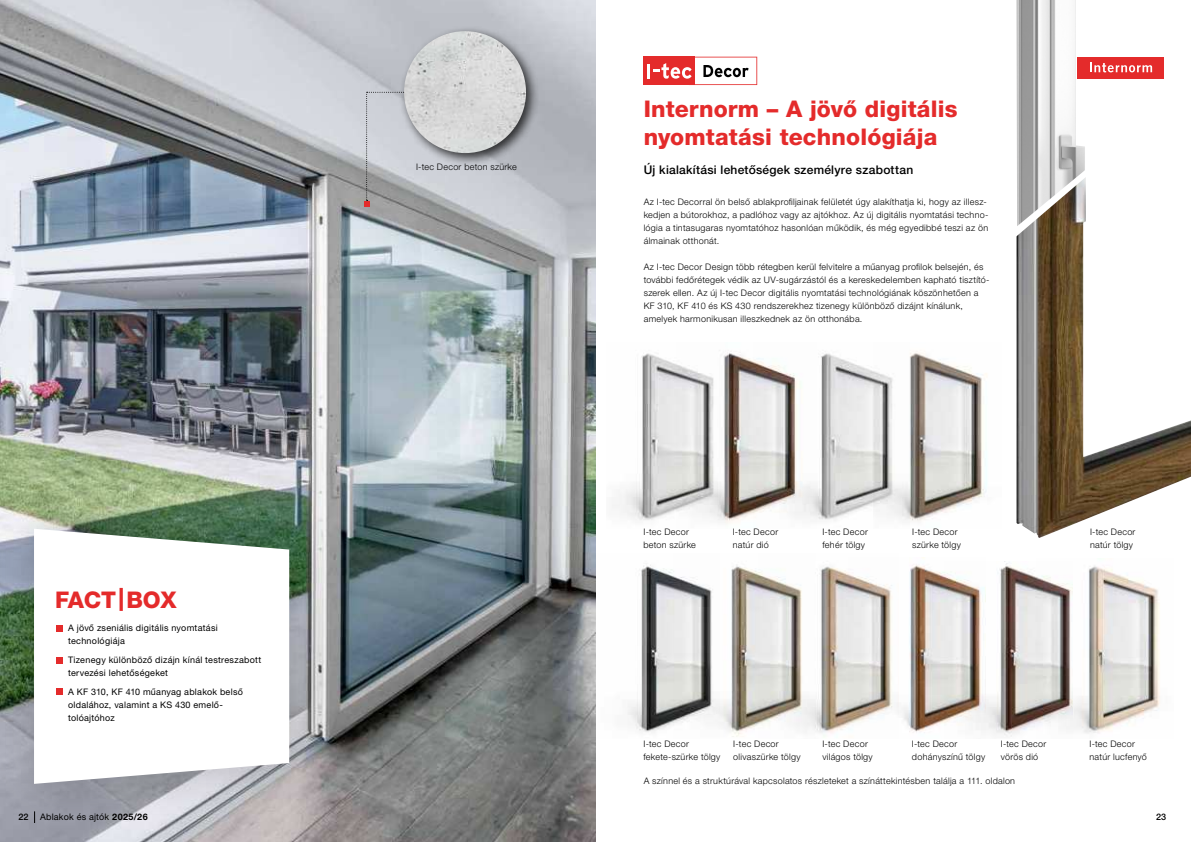
<style>
.page{position:relative;width:1191px;height:842px;background:#fff}
.page>*{position:absolute;margin:0;border:0;box-sizing:border-box;transform-origin:0 0}
.t1{font:800 23px/28px "Helvetica Neue LT Pro";letter-spacing:.005em;color:#e42b2b}
.t2{font:500 12px "Helvetica Neue LT Pro";letter-spacing:.02em;color:#000}
.t3{font:300 9px/13px "Helvetica Neue LT Pro";letter-spacing:.03em;color:#000}
.t4{font:9px/13px "Helvetica Neue LT Pro";letter-spacing:.03em;color:#000}
.t5{font:500 9px "Helvetica Neue LT Pro";color:#000}
.s1{font-weight:700}
</style>
<div class="page">
<img style="left:0;top:0;width:595px;height:842px">
<div style="left:0;top:483px;width:337px;height:346px;background:#000;opacity:.25"></div>
<svg style="left:34px;top:529px;width:255px;height:255px"></svg>
<svg style="left:57px;top:625px;width:6px;height:6px"></svg>
<svg style="left:57px;top:657px;width:6px;height:6px"></svg>
<svg style="left:57px;top:689px;width:6px;height:6px"></svg>
<div style="left:643px;top:57px;width:52px;height:28px;background:#e42b2b"></div>
<hr style="left:647px;top:64px;width:3px;height:14px;background:#fff">
<svg style="left:653px;top:57px;width:104px;height:28px"></svg>
<div style="left:399px;top:26px;width:140px;height:140px;background:#000;opacity:.75"></div>
<img style="left:404px;top:31px;width:122px;height:122px;border-radius:61px">
<svg style="left:364px;top:92px;width:40px;height:115px;background:#bcbdc1"></svg>
<img style="left:1016px;top:0;width:69px;height:177px">
<img style="left:1016px;top:177px;width:174px;height:361px">
<img style="left:719px;top:565px;width:39px;height:172px">
<img style="left:727px;top:351px;width:26px;height:173px">
<img style="left:909px;top:351px;width:78px;height:171px">
<img style="left:612px;top:353px;width:115px;height:171px">
<img style="left:753px;top:353px;width:156px;height:167px">
<img style="left:758px;top:566px;width:91px;height:167px">
<img style="left:579px;top:553px;width:140px;height:186px">
<img style="left:985px;top:563px;width:52px;height:174px">
<img style="left:849px;top:565px;width:136px;height:167px">
<img style="left:1037px;top:566px;width:123px;height:168px">
<svg style="left:34px;top:811px;width:1px;height:12px"></svg>
<div style="left:1077px;top:57px;width:87px;height:21px;background:#e42b2b"></div>
<svg style="left:1090px;top:63px;width:62px;height:9px"></svg>
<h1 class="t1" style="left:55px;top:586px;width:123px">FACT|BOX</h1>
<p class="t4" style="left:68px;top:622px;width:151px">A jövő zseniális digitális nyomtatási technológiája</p>
<p class="t4" style="left:68px;top:653px;width:195px">Tizenegy különböző dizájn kínál testreszabott tervezési lehetőségeket</p>
<p class="t4" style="left:68px;top:685px;width:176px">A KF 310, KF 410 műanyag ablakok belső oldalához, valamint a KS 430 emelő&shy;tolóajtóhoz</p>
<p class="t3" style="left:416px;top:160px;width:102px">I-tec Decor beton szürke</p>
<h1 class="t1" style="left:643px;top:95px;width:315px">Internorm – A jövő digitális nyomtatási technológiája</h1>
<h2 class="t2" style="left:643px;top:163px;width:271px">Új kialakítási lehetőségek személyre szabottan</h2>
<p class="t3" style="left:643px;top:195px;width:346px">Az I-tec Decorral ön belső ablakprofiljainak felületét úgy alakíthatja ki, hogy az illesz&shy;kedjen a bútorokhoz, a padlóhoz vagy az ajtókhoz. Az új digitális nyomtatási techno&shy;lógia a tintasugaras nyomtatóhoz hasonlóan működik, és még egyedibbé teszi az ön álmainak otthonát.</p>
<p class="t3" style="left:643px;top:260px;width:347px">Az I-tec Decor Design több rétegben kerül felvitelre a műanyag profilok belsején, és további fedőrétegek védik az UV-sugárzástól és a kereskedelemben kapható tisztító&shy;szerek ellen. Az új I-tec Decor digitális nyomtatási technológiának köszönhetően a KF 310, KF 410 és KS 430 rendszerekhez tizenegy különböző dizájnt kínálunk, amelyek harmonikusan illeszkednek az ön otthonába.</p>
<p class="t3" style="left:732px;top:525px;width:47px">I-tec Decor natúr dió</p>
<p class="t3" style="left:912px;top:525px;width:50px">I-tec Decor szürke tölgy</p>
<p class="t3" style="left:643px;top:525px;width:54px">I-tec Decor beton szürke</p>
<p class="t3" style="left:822px;top:525px;width:47px">I-tec Decor fehér tölgy</p>
<p class="t3" style="left:1090px;top:525px;width:47px">I-tec Decor natúr tölgy</p>
<p class="t3" style="left:643px;top:737px;width:78px">I-tec Decor fekete-szürke tölgy</p>
<p class="t3" style="left:1001px;top:737px;width:47px">I-tec Decor vörös dió</p>
<p class="t3" style="left:733px;top:737px;width:69px">I-tec Decor olivaszürke tölgy</p>
<p class="t3" style="left:912px;top:737px;width:75px">I-tec Decor dohányszínű tölgy</p>
<p class="t3" style="left:643px;top:774px;width:373px">A színnel és a struktúrával kapcsolatos részleteket a színáttekintésben találja a 111. oldalon</p>
<p class="t3" style="left:822px;top:737px;width:52px">I-tec Decor világos tölgy</p>
<p class="t3" style="left:1089px;top:737px;width:59px">I-tec Decor natúr lucfenyő</p>
<p class="t5" style="left:18px;top:812px;width:12px">22</p>
<p class="t4" style="left:40px;top:811px;width:109px">Ablakok és ajtók <span class="s1">2025/26</span></p>
<p class="t5" style="left:1156px;top:812px;width:12px">23</p>
</div>
